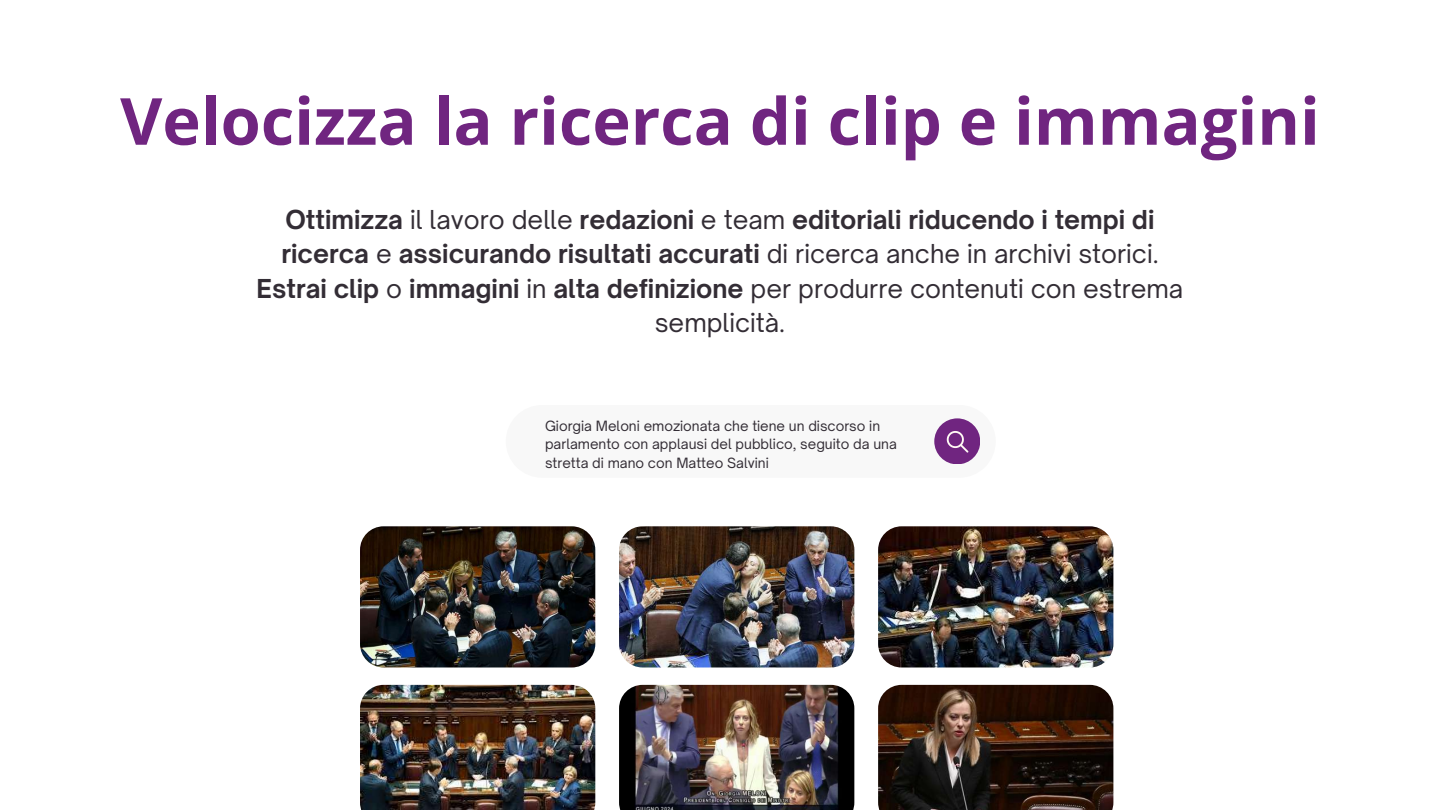
<style>
.page{position:relative;width:1440px;height:810px;background:#fff}
.page>*{position:absolute;margin:0;border:0;box-sizing:border-box;transform-origin:0 0}
.t1{font:700 65px "Open Sans";color:#702580}
.t2{font:700 25px/34.5px "Open Sauce One";color:#332d35;text-align:center}
.t3{font:13.6px/18.8px "Open Sauce One";color:#332d35}
.s1{font-weight:400}
</style>
<div class="page">
<img style="left:360px;top:526px;width:235px;height:142px;border-radius:24px">
<img style="left:619px;top:526px;width:235px;height:142px;border-radius:24px">
<img style="left:878px;top:526px;width:235px;height:142px;border-radius:24px">
<img style="left:360px;top:685px;width:235px;height:125px">
<img style="left:619px;top:685px;width:235px;height:125px">
<img style="left:878px;top:685px;width:235px;height:125px">
<svg style="left:934px;top:418px;width:46px;height:46px"></svg>
<h1 class="t1" style="left:120px;top:75px;width:1201px">Velocizza la ricerca di clip e immagini</h1>
<p class="t2" style="left:257px;top:202px;width:928px">Ottimizza <span class="s1">il lavoro delle</span> redazioni <span class="s1">e team</span> editoriali riducendo i tempi di ricerca <span class="s1">e</span> assicurando risultati accurati <span class="s1">di ricerca anche in archivi storici.<br></span>Estrai clip <span class="s1">o</span> immagini <span class="s1">in</span> alta definizione <span class="s1">per produrre contenuti con estrema semplicità.</span></p>
<p class="t3" style="left:545px;top:416px;width:353px">Giorgia Meloni emozionata che tiene un discorso in parlamento con applausi del pubblico, seguito da una stretta di mano con Matteo Salvini</p>
</div>
